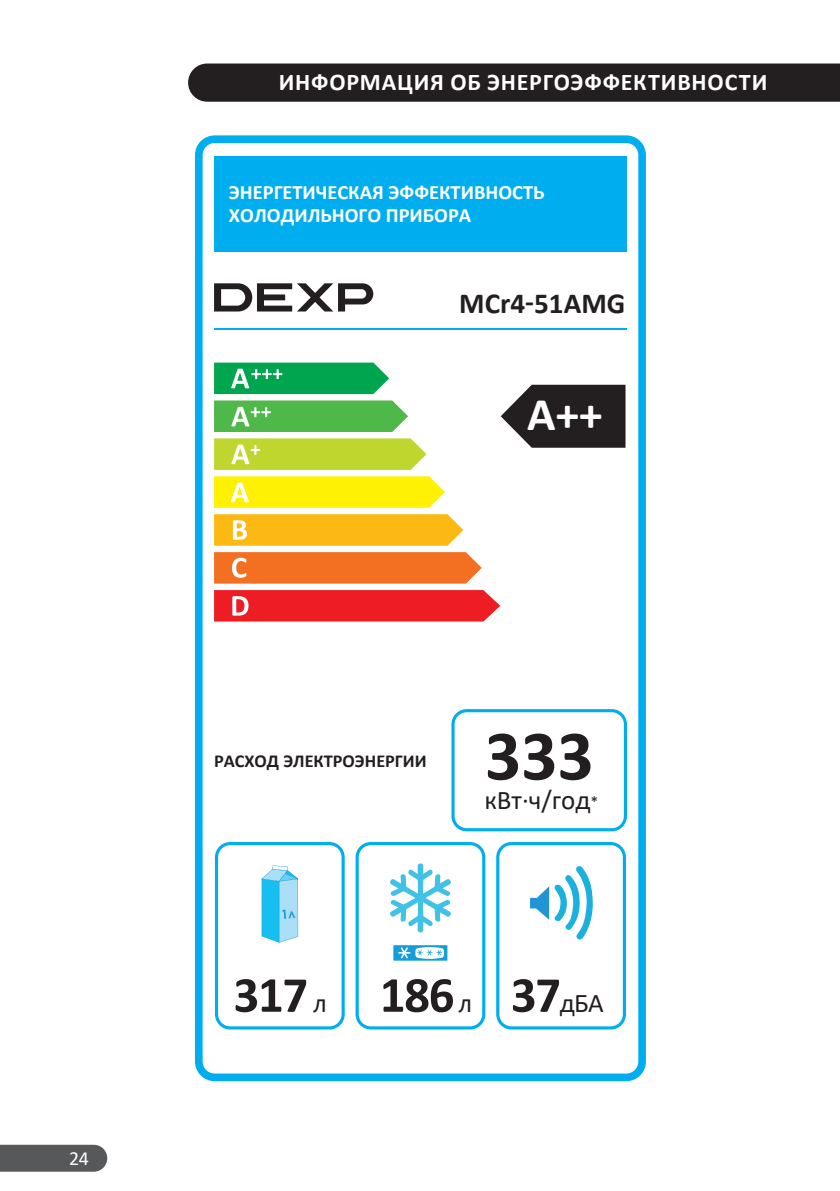
<style>
.page{position:relative;width:840px;height:1191px;background:#fff}
.page>*{position:absolute;margin:0;border:0;box-sizing:border-box;transform-origin:0 0}
.t1{font:700 71.4px "Calibri";color:#231f20}
.t2{font:700 50.8px "Calibri";letter-spacing:-.025em;color:#231f20}
.t3{font:700 47px "Calibri";color:#fff}
.t4{font:700 29.2px "Calibri";color:#231f20}
.t5{font:27px "Calibri";color:#231f20}
.Заголовок{font:700 24px "Calibri";letter-spacing:.03em;color:#fff}
.t6{font:700 20.4px/23px "Calibri";color:#fff}
.t7{font:20px "Calibri";color:#fff}
.t8{font:700 18.2px "Calibri";color:#231f20}
.s1{font-size:15.8px}
.s2{font-weight:400;font-size:27px}
</style>
<div class="page">
<div style="left:0;top:1144px;width:107px;height:27px;background:#57585a"></div>
<div style="left:188px;top:63px;width:651px;height:39px;background:#231f20"></div>
<svg style="left:204px;top:144px;width:442px;height:938px"></svg>
<div style="left:215px;top:842px;width:129px;height:187px;border:3px solid #00aeef;border-radius:14px"></div>
<div style="left:355px;top:842px;width:130px;height:187px;border:3px solid #00aeef;border-radius:14px"></div>
<div style="left:496px;top:842px;width:129px;height:187px;border:3px solid #00aeef;border-radius:14px"></div>
<svg style="left:529px;top:866px;width:63px;height:73px"></svg>
<svg style="left:390px;top:863px;width:60px;height:69px"></svg>
<div style="left:393px;top:945px;width:54px;height:15px;background:#159dd9"></div>
<svg style="left:398px;top:947px;width:46px;height:12px"></svg>
<svg style="left:261px;top:865px;width:37px;height:77px"></svg>
<hr style="left:214px;top:328px;width:412px;height:1px;background:#00aeef">
<div style="left:214px;top:156px;width:412px;height:96px;background:#00aeef"></div>
<svg style="left:214px;top:283px;width:159px;height:28px"></svg>
<svg style="left:214px;top:362px;width:175px;height:32px"></svg>
<svg style="left:214px;top:400px;width:194px;height:32px"></svg>
<svg style="left:214px;top:476px;width:230px;height:32px"></svg>
<svg style="left:214px;top:514px;width:249px;height:32px"></svg>
<svg style="left:214px;top:552px;width:267px;height:31px"></svg>
<svg style="left:214px;top:590px;width:286px;height:31px"></svg>
<svg style="left:214px;top:438px;width:212px;height:32px"></svg>
<svg style="left:500px;top:385px;width:125px;height:63px"></svg>
<div style="left:451px;top:709px;width:175px;height:122px;border:3px solid #00aeef;border-radius:14px"></div>
<div style="left:195px;top:135px;width:450px;height:946px;border:8px solid #00aeef;border-radius:16px"></div>
<p class="t7" style="left:69px;top:1144px;width:21px">24</p>
<p class="Заголовок" style="left:279px;top:65px;width:490px">ИНФОРМАЦИЯ ОБ ЭНЕРГОЭФФЕКТИВНОСТИ</p>
<p class="t6" style="left:229px;top:180px;width:317px">ЭНЕРГЕТИЧЕСКАЯ ЭФФЕКТИВНОСТЬ<br>ХОЛОДИЛЬНОГО ПРИБОРА</p>
<p class="t4" style="left:459px;top:283px;width:167px">MCr4-51AMG</p>
<p class="t3" style="left:527px;top:381px;width:77px">A++</p>
<p class="t8" style="left:214px;top:747px;width:214px">РАСХОД ЭЛЕКТРОЭНЕРГИИ</p>
<p class="t1" style="left:484px;top:705px;width:110px">333</p>
<p class="t5" style="left:484px;top:781px;width:115px">кВт·ч/год<span class="s1">*</span></p>
<p class="t2" style="left:233px;top:959px;width:371px">317 <span class="s2">л</span> 186 <span class="s2">л</span> 37<span class="s2">дБА</span></p>
</div>
